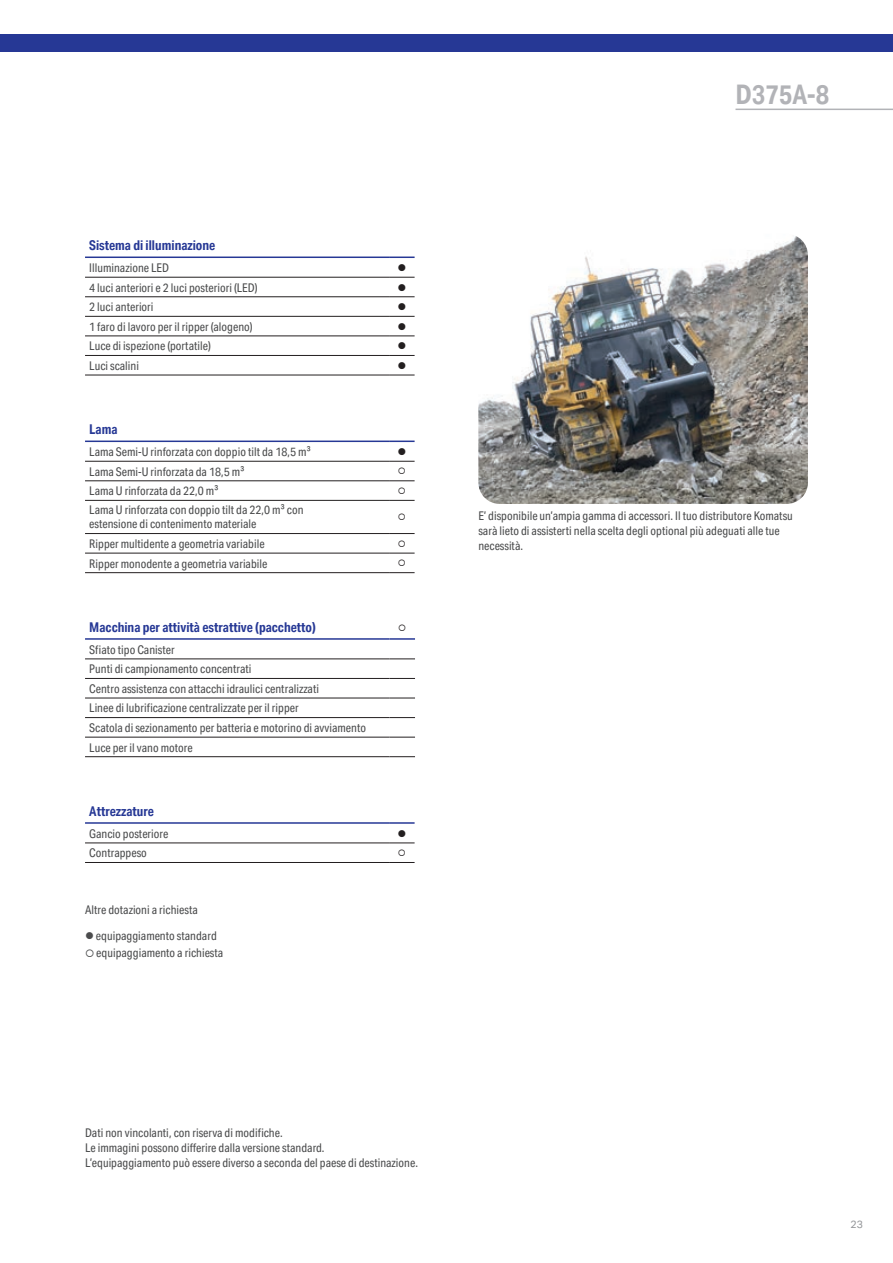
<style>
.page{position:relative;width:893px;height:1263px;background:#fff}
.page>*{position:absolute;margin:0;border:0;box-sizing:border-box;transform-origin:0 0}
.t1{font:700 27px "Aktiv Grotesk Cd";color:#b2b3b7}
.t2{font:700 13.5px "Aktiv Grotesk Cd";color:#263895}
.t3{font:12px/19.5px "Aktiv Grotesk Cd";color:#4b4c4d}
.t4{font:12px "Wingdings";color:#231f20}
.t5{font:10.5px "Aktiv Grotesk";color:#939598}
</style>
<div class="page">
<img style="left:478px;top:236px;width:330px;height:268px">
<hr style="left:85px;top:461px;width:304px;height:1px;background:#231f20">
<hr style="left:85px;top:480px;width:304px;height:1px;background:#231f20">
<hr style="left:85px;top:500px;width:304px;height:1px;background:#231f20">
<svg style="left:389px;top:500px;width:26px;height:1px"></svg>
<hr style="left:85px;top:533px;width:304px;height:1px;background:#231f20">
<hr style="left:85px;top:553px;width:304px;height:1px;background:#231f20">
<svg style="left:389px;top:553px;width:26px;height:1px"></svg>
<hr style="left:85px;top:572px;width:304px;height:1px;background:#231f20">
<svg style="left:389px;top:572px;width:26px;height:1px"></svg>
<svg style="left:389px;top:461px;width:26px;height:1px"></svg>
<svg style="left:389px;top:480px;width:26px;height:1px"></svg>
<svg style="left:389px;top:533px;width:26px;height:1px"></svg>
<hr style="left:85px;top:441px;width:304px;height:1px;background:#263895">
<svg style="left:389px;top:441px;width:26px;height:1px"></svg>
<hr style="left:85px;top:658px;width:304px;height:1px;background:#231f20">
<hr style="left:85px;top:678px;width:304px;height:1px;background:#231f20">
<svg style="left:389px;top:678px;width:26px;height:1px"></svg>
<hr style="left:85px;top:698px;width:304px;height:1px;background:#231f20">
<hr style="left:85px;top:717px;width:304px;height:1px;background:#231f20">
<svg style="left:389px;top:717px;width:26px;height:1px"></svg>
<hr style="left:85px;top:737px;width:304px;height:1px;background:#231f20">
<svg style="left:389px;top:737px;width:26px;height:1px"></svg>
<hr style="left:85px;top:756px;width:304px;height:1px;background:#231f20">
<svg style="left:389px;top:658px;width:26px;height:1px"></svg>
<svg style="left:389px;top:698px;width:26px;height:1px"></svg>
<svg style="left:389px;top:756px;width:26px;height:1px"></svg>
<hr style="left:85px;top:638px;width:304px;height:2px;background:#263895">
<hr style="left:389px;top:638px;width:26px;height:2px;background:#263895">
<hr style="left:85px;top:277px;width:304px;height:1px;background:#231f20">
<svg style="left:389px;top:277px;width:26px;height:1px"></svg>
<hr style="left:85px;top:296px;width:304px;height:1px;background:#231f20">
<svg style="left:389px;top:296px;width:26px;height:1px"></svg>
<hr style="left:85px;top:316px;width:304px;height:1px;background:#231f20">
<svg style="left:389px;top:316px;width:26px;height:1px"></svg>
<hr style="left:85px;top:335px;width:304px;height:1px;background:#231f20">
<svg style="left:389px;top:335px;width:26px;height:1px"></svg>
<hr style="left:85px;top:355px;width:304px;height:1px;background:#231f20">
<svg style="left:389px;top:355px;width:26px;height:1px"></svg>
<hr style="left:85px;top:375px;width:304px;height:1px;background:#231f20">
<svg style="left:389px;top:375px;width:26px;height:1px"></svg>
<hr style="left:85px;top:256px;width:304px;height:2px;background:#263895">
<hr style="left:389px;top:256px;width:26px;height:2px;background:#263895">
<hr style="left:85px;top:842px;width:304px;height:1px;background:#231f20">
<hr style="left:85px;top:862px;width:304px;height:1px;background:#231f20">
<svg style="left:389px;top:862px;width:26px;height:1px"></svg>
<hr style="left:85px;top:822px;width:304px;height:2px;background:#263895">
<hr style="left:389px;top:822px;width:26px;height:2px;background:#263895">
<svg style="left:389px;top:842px;width:26px;height:1px"></svg>
<hr style="left:735px;top:109px;width:158px;height:1px;background:#b2b3b7">
<div style="left:0;top:34px;width:893px;height:17px;background:#263895"></div>
<p class="t2" style="left:89px;top:238px;width:128px">Sistema di illuminazione</p>
<p class="t3" style="left:89px;top:258px;width:81px">Illuminazione LED</p>
<p class="t4" style="left:397px;top:261px;width:10px">●</p>
<p class="t3" style="left:89px;top:278px;width:170px">4 luci anteriori e 2 luci posteriori (LED)</p>
<p class="t4" style="left:397px;top:281px;width:10px">●</p>
<p class="t3" style="left:89px;top:297px;width:66px">2 luci anteriori</p>
<p class="t4" style="left:397px;top:300px;width:10px">●</p>
<p class="t3" style="left:89px;top:317px;width:165px">1 faro di lavoro per il ripper (alogeno)</p>
<p class="t4" style="left:397px;top:320px;width:10px">●</p>
<p class="t3" style="left:89px;top:336px;width:123px">Luce di ispezione (portatile)</p>
<p class="t4" style="left:397px;top:339px;width:10px">●</p>
<p class="t3" style="left:89px;top:356px;width:51px">Luci scalini</p>
<p class="t4" style="left:397px;top:359px;width:10px">●</p>
<p class="t2" style="left:89px;top:422px;width:30px">Lama</p>
<p class="t3" style="left:89px;top:442px;width:223px">Lama Semi-U rinforzata con doppio tilt da 18,5 m³</p>
<p class="t4" style="left:397px;top:445px;width:10px">●</p>
<p class="t3" style="left:89px;top:462px;width:157px">Lama Semi-U rinforzata da 18,5 m³</p>
<p class="t3" style="left:89px;top:481px;width:131px">Lama U rinforzata da 22,0 m³</p>
<p class="t3" style="left:89px;top:503px;width:216px;line-height:14.4px">Lama U rinforzata con doppio tilt da 22,0 m³ con estensione di contenimento materiale</p>
<p class="t3" style="left:89px;top:534px;width:177px">Ripper multidente a geometria variabile</p>
<p class="t3" style="left:89px;top:554px;width:180px">Ripper monodente a geometria variabile</p>
<p class="t2" style="left:89px;top:619px;width:228px">Macchina per attività estrattive (pacchetto)</p>
<p class="t3" style="left:89px;top:640px;width:278px">Sfiato tipo Canister<br>Punti di campionamento concentrati<br>Centro assistenza con attacchi idraulici centralizzati<br>Linee di lubrificazione centralizzate per il ripper<br>Scatola di sezionamento per batteria e motorino di avviamento Luce per il vano motore</p>
<p class="t2" style="left:89px;top:803px;width:66px">Attrezzature</p>
<p class="t3" style="left:89px;top:824px;width:81px">Gancio posteriore</p>
<p class="t4" style="left:397px;top:827px;width:10px">●</p>
<p class="t3" style="left:89px;top:843px;width:59px">Contrappeso</p>
<p class="t3" style="left:85px;top:900px;width:114px">Altre dotazioni a richiesta</p>
<p class="t3" style="left:85px;top:926px;width:133px">● equipaggiamento standard</p>
<p class="t3" style="left:85px;top:943px;width:140px">○ equipaggiamento a richiesta</p>
<h1 class="t1" style="left:735px;top:79px;width:95px">D375A-8</h1>
<p class="t3" style="left:478px;top:508px;width:316px;line-height:15px">E’ disponibile un’ampia gamma di accessori. Il tuo distributore Komatsu sarà lieto di assisterti nella scelta degli optional più adeguati alle tue necessità.</p>
<p class="t3" style="left:85px;top:1126px;width:334px;line-height:15px">Dati non vincolanti, con riserva di modifiche.<br>Le immagini possono differire dalla versione standard.<br>L’equipaggiamento può essere diverso a seconda del paese di destinazione.</p>
<p class="t5" style="left:850px;top:1218px;width:14px">23</p>
</div>
